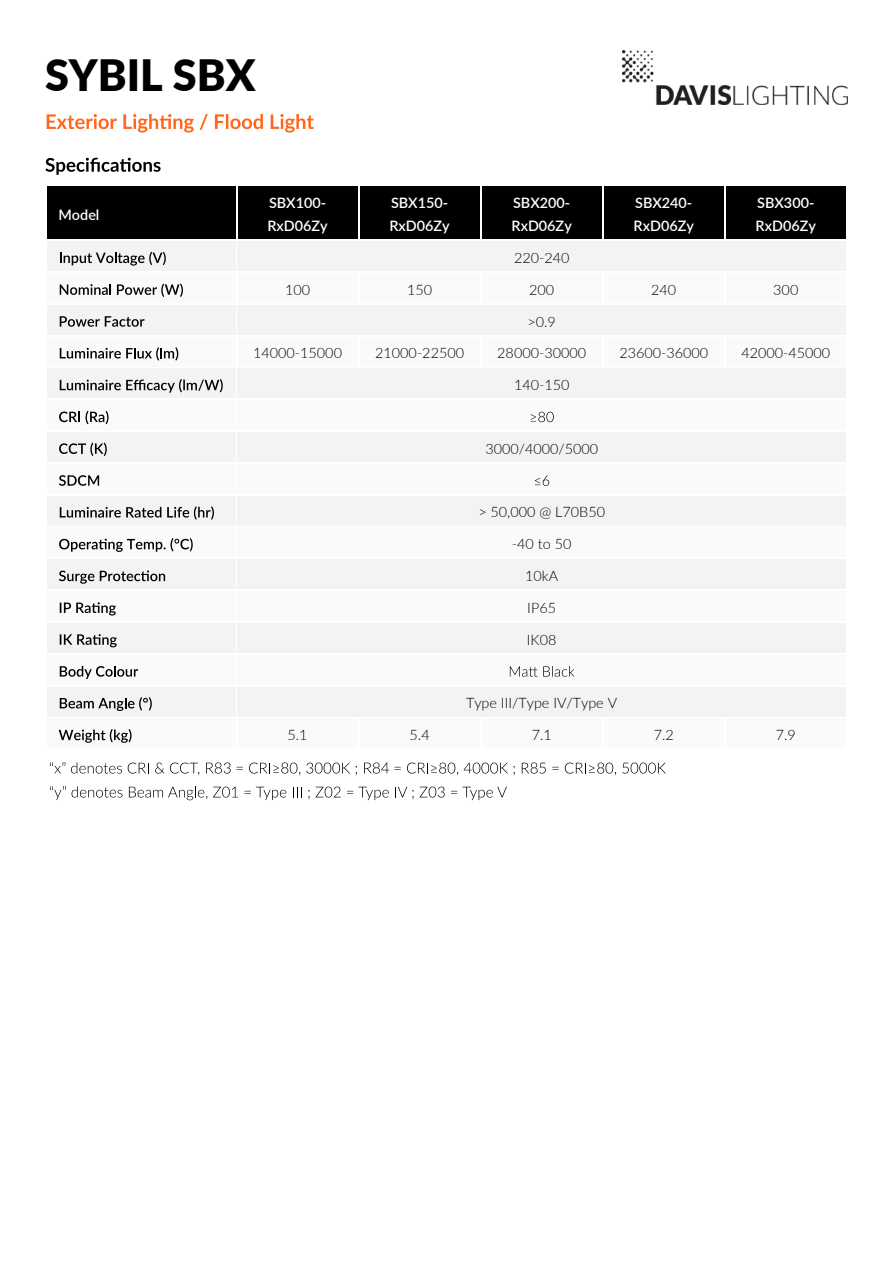
<style>
.page{position:relative;width:893px;height:1263px;background:#fff}
.page>*{position:absolute;margin:0;border:0;box-sizing:border-box;transform-origin:0 0}
.t1{font:900 43.2px "Lato";color:#000}
.t2{font:300 14.4px "Lato";color:#000}
.t3{font:600 14.4px/22.8px "Lato";color:#fff}
</style>
<div class="page">
<svg style="left:45px;top:158px;width:116px;height:17px"></svg>
<div style="left:47px;top:187px;width:188px;height:52px;background:#000"></div>
<div style="left:238px;top:187px;width:119px;height:52px;background:#000"></div>
<div style="left:360px;top:187px;width:120px;height:52px;background:#000"></div>
<div style="left:482px;top:187px;width:120px;height:52px;background:#000"></div>
<div style="left:604px;top:187px;width:120px;height:52px;background:#000"></div>
<div style="left:726px;top:187px;width:120px;height:52px;background:#000"></div>
<div style="left:47px;top:241px;width:188px;height:30px;background:#f3f3f3"></div>
<svg style="left:60px;top:252px;width:106px;height:14px"></svg>
<div style="left:238px;top:241px;width:608px;height:30px;background:#f3f3f3"></div>
<div style="left:47px;top:273px;width:188px;height:30px;background:#fafafa"></div>
<svg style="left:60px;top:284px;width:51px;height:11px"></svg>
<svg style="left:117px;top:284px;width:66px;height:13px"></svg>
<div style="left:238px;top:273px;width:119px;height:30px;background:#fafafa"></div>
<div style="left:360px;top:273px;width:120px;height:30px;background:#fafafa"></div>
<div style="left:482px;top:273px;width:120px;height:30px;background:#fafafa"></div>
<div style="left:604px;top:273px;width:120px;height:30px;background:#fafafa"></div>
<div style="left:726px;top:273px;width:120px;height:30px;background:#fafafa"></div>
<div style="left:47px;top:305px;width:188px;height:30px;background:#f3f3f3"></div>
<svg style="left:60px;top:316px;width:85px;height:11px"></svg>
<div style="left:238px;top:305px;width:608px;height:30px;background:#f3f3f3"></div>
<div style="left:47px;top:337px;width:188px;height:29px;background:#fafafa"></div>
<svg style="left:60px;top:347px;width:118px;height:14px"></svg>
<div style="left:238px;top:337px;width:119px;height:29px;background:#fafafa"></div>
<div style="left:360px;top:337px;width:120px;height:29px;background:#fafafa"></div>
<div style="left:482px;top:337px;width:120px;height:29px;background:#fafafa"></div>
<div style="left:604px;top:337px;width:120px;height:29px;background:#fafafa"></div>
<div style="left:726px;top:337px;width:120px;height:29px;background:#fafafa"></div>
<div style="left:47px;top:369px;width:188px;height:29px;background:#f3f3f3"></div>
<svg style="left:60px;top:379px;width:163px;height:14px"></svg>
<div style="left:238px;top:369px;width:608px;height:29px;background:#f3f3f3"></div>
<div style="left:47px;top:400px;width:188px;height:30px;background:#fafafa"></div>
<svg style="left:59px;top:412px;width:21px;height:10px"></svg>
<svg style="left:86px;top:411px;width:23px;height:13px"></svg>
<div style="left:238px;top:400px;width:608px;height:30px;background:#fafafa"></div>
<svg style="left:531px;top:412px;width:23px;height:10px"></svg>
<div style="left:47px;top:432px;width:188px;height:30px;background:#f3f3f3"></div>
<svg style="left:59px;top:443px;width:48px;height:13px"></svg>
<div style="left:238px;top:432px;width:608px;height:30px;background:#f3f3f3"></div>
<div style="left:47px;top:464px;width:188px;height:30px;background:#fafafa"></div>
<svg style="left:59px;top:475px;width:40px;height:11px"></svg>
<div style="left:238px;top:464px;width:608px;height:30px;background:#fafafa"></div>
<svg style="left:535px;top:475px;width:14px;height:11px"></svg>
<div style="left:47px;top:496px;width:188px;height:29px;background:#f3f3f3"></div>
<svg style="left:60px;top:507px;width:101px;height:11px"></svg>
<svg style="left:167px;top:506px;width:47px;height:14px"></svg>
<div style="left:238px;top:496px;width:608px;height:29px;background:#f3f3f3"></div>
<div style="left:47px;top:528px;width:188px;height:29px;background:#fafafa"></div>
<svg style="left:59px;top:538px;width:134px;height:14px"></svg>
<div style="left:238px;top:528px;width:608px;height:29px;background:#fafafa"></div>
<div style="left:47px;top:559px;width:188px;height:30px;background:#f3f3f3"></div>
<svg style="left:59px;top:570px;width:106px;height:14px"></svg>
<div style="left:238px;top:559px;width:608px;height:30px;background:#f3f3f3"></div>
<div style="left:47px;top:591px;width:188px;height:30px;background:#fafafa"></div>
<svg style="left:60px;top:602px;width:56px;height:13px"></svg>
<div style="left:238px;top:591px;width:608px;height:30px;background:#fafafa"></div>
<div style="left:47px;top:623px;width:188px;height:30px;background:#f3f3f3"></div>
<svg style="left:60px;top:634px;width:57px;height:13px"></svg>
<div style="left:238px;top:623px;width:608px;height:30px;background:#f3f3f3"></div>
<div style="left:47px;top:655px;width:188px;height:29px;background:#fafafa"></div>
<svg style="left:60px;top:666px;width:78px;height:13px"></svg>
<div style="left:238px;top:655px;width:608px;height:29px;background:#fafafa"></div>
<svg style="left:510px;top:666px;width:64px;height:11px"></svg>
<div style="left:47px;top:687px;width:188px;height:29px;background:#f3f3f3"></div>
<svg style="left:60px;top:697px;width:92px;height:14px"></svg>
<div style="left:238px;top:687px;width:608px;height:29px;background:#f3f3f3"></div>
<div style="left:47px;top:718px;width:188px;height:30px;background:#fafafa"></div>
<svg style="left:59px;top:729px;width:73px;height:14px"></svg>
<div style="left:238px;top:718px;width:119px;height:30px;background:#fafafa"></div>
<div style="left:360px;top:718px;width:120px;height:30px;background:#fafafa"></div>
<div style="left:482px;top:718px;width:120px;height:30px;background:#fafafa"></div>
<div style="left:604px;top:718px;width:120px;height:30px;background:#fafafa"></div>
<div style="left:726px;top:718px;width:120px;height:30px;background:#fafafa"></div>
<svg style="left:47px;top:114px;width:267px;height:19px"></svg>
<img style="left:623px;top:51px;width:225px;height:53px">
<svg style="left:50px;top:762px;width:15px;height:11px"></svg>
<svg style="left:71px;top:762px;width:51px;height:11px"></svg>
<svg style="left:128px;top:763px;width:21px;height:10px"></svg>
<svg style="left:155px;top:763px;width:44px;height:12px"></svg>
<svg style="left:237px;top:767px;width:6px;height:3px"></svg>
<svg style="left:306px;top:763px;width:44px;height:10px"></svg>
<svg style="left:407px;top:763px;width:51px;height:12px"></svg>
<svg style="left:464px;top:763px;width:51px;height:12px"></svg>
<svg style="left:522px;top:762px;width:24px;height:11px"></svg>
<svg style="left:552px;top:767px;width:7px;height:3px"></svg>
<svg style="left:565px;top:763px;width:51px;height:12px"></svg>
<svg style="left:622px;top:763px;width:44px;height:10px"></svg>
<svg style="left:50px;top:786px;width:16px;height:14px"></svg>
<svg style="left:72px;top:786px;width:50px;height:11px"></svg>
<svg style="left:129px;top:786px;width:78px;height:14px"></svg>
<svg style="left:213px;top:787px;width:25px;height:10px"></svg>
<svg style="left:245px;top:787px;width:41px;height:13px"></svg>
<svg style="left:293px;top:787px;width:9px;height:10px"></svg>
<svg style="left:316px;top:787px;width:25px;height:10px"></svg>
<svg style="left:347px;top:787px;width:42px;height:13px"></svg>
<svg style="left:395px;top:787px;width:19px;height:12px"></svg>
<svg style="left:420px;top:787px;width:25px;height:10px"></svg>
<svg style="left:451px;top:787px;width:56px;height:13px"></svg>
<svg style="left:206px;top:762px;width:25px;height:11px"></svg>
<svg style="left:249px;top:762px;width:51px;height:13px"></svg>
<svg style="left:364px;top:762px;width:37px;height:11px"></svg>
<h1 class="t1" style="left:45px;top:42px;width:212px">SYBIL SBX</h1>
<p class="t3" style="left:58px;top:202px;width:42px">Model</p>
<p class="t3" style="left:267px;top:191px;width:62px">SBX100-<br>RxD06Zy</p>
<p class="t3" style="left:389px;top:191px;width:62px">SBX150-<br>RxD06Zy</p>
<p class="t3" style="left:511px;top:191px;width:62px">SBX200-<br>RxD06Zy</p>
<p class="t3" style="left:634px;top:191px;width:62px">SBX240-<br>RxD06Zy</p>
<p class="t3" style="left:756px;top:191px;width:62px">SBX300-<br>RxD06Zy</p>
<p class="t2" style="left:514px;top:248px;width:57px">220-240</p>
<p class="t2" style="left:285px;top:280px;width:27px">100</p>
<p class="t2" style="left:407px;top:280px;width:27px">150</p>
<p class="t2" style="left:529px;top:280px;width:27px">200</p>
<p class="t2" style="left:651px;top:280px;width:27px">240</p>
<p class="t2" style="left:773px;top:280px;width:27px">300</p>
<p class="t2" style="left:527px;top:311px;width:30px">&gt;0.9</p>
<p class="t2" style="left:253px;top:343px;width:90px">14000-15000</p>
<p class="t2" style="left:375px;top:343px;width:90px">21000-22500</p>
<p class="t2" style="left:497px;top:343px;width:90px">28000-30000</p>
<p class="t2" style="left:619px;top:343px;width:90px">23600-36000</p>
<p class="t2" style="left:741px;top:343px;width:90px">42000-45000</p>
<p class="t2" style="left:514px;top:375px;width:57px">140-150</p>
<p class="t2" style="left:485px;top:439px;width:114px">3000/4000/5000</p>
<p class="t2" style="left:478px;top:502px;width:128px">&gt; 50,000 @ L70B50</p>
<p class="t2" style="left:512px;top:534px;width:61px">-40 to 50</p>
<p class="t2" style="left:525px;top:566px;width:34px">10kA</p>
<p class="t2" style="left:527px;top:598px;width:30px">IP65</p>
<p class="t2" style="left:527px;top:629px;width:31px">IK08</p>
<p class="t2" style="left:466px;top:693px;width:153px">Type III/Type IV/Type V</p>
<p class="t2" style="left:288px;top:725px;width:22px">5.1</p>
<p class="t2" style="left:410px;top:725px;width:22px">5.4</p>
<p class="t2" style="left:532px;top:725px;width:22px">7.1</p>
<p class="t2" style="left:654px;top:725px;width:22px">7.2</p>
<p class="t2" style="left:776px;top:725px;width:22px">7.9</p>
</div>
